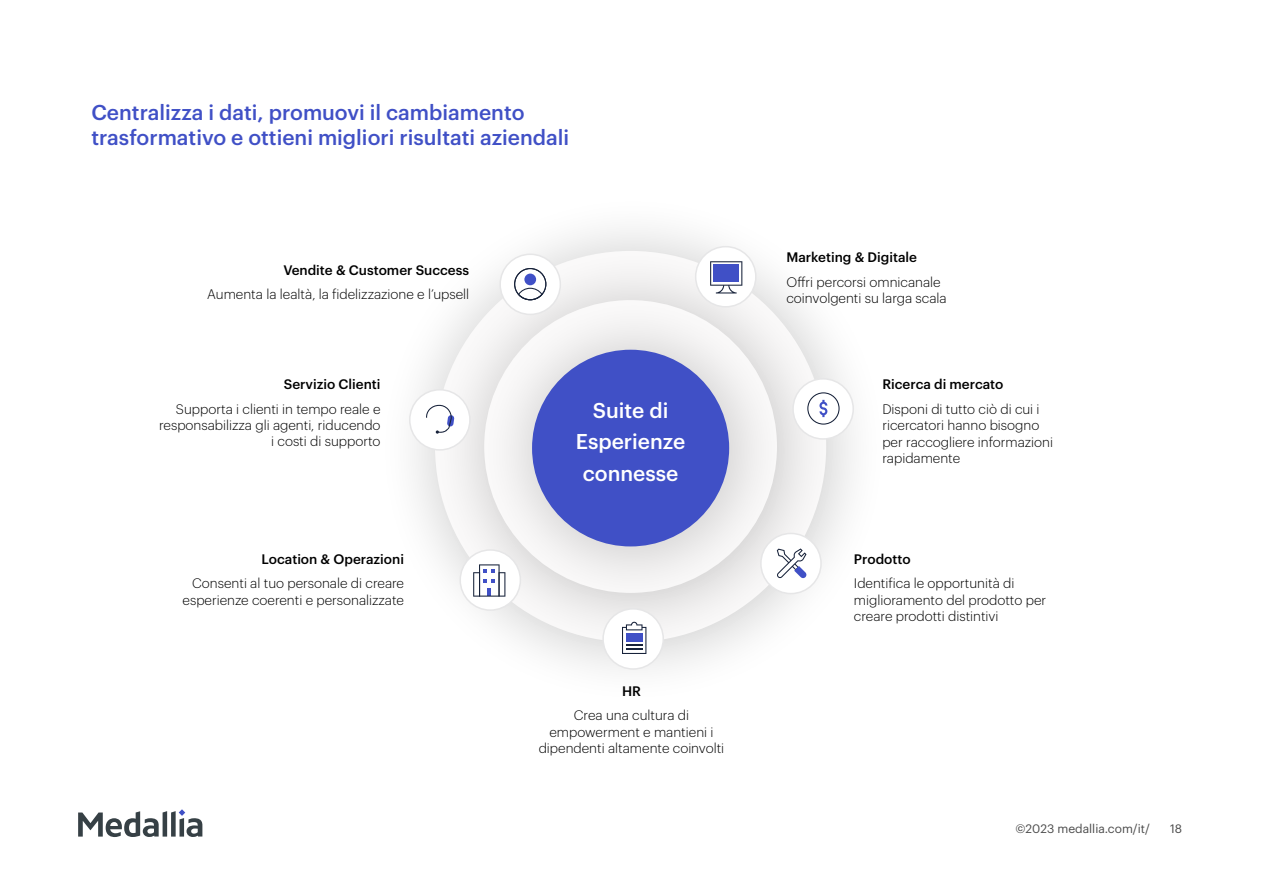
<style>
.page{position:relative;width:1263px;height:893px;background:#fff}
.page>*{position:absolute;margin:0;border:0;box-sizing:border-box;transform-origin:0 0}
.t1{font:500 21px/25.2px "Graphik";color:#4050c6}
.t2{font:500 21px/31.5px "Graphik";color:#fff;text-align:center}
.t3{font:300 13.5px/16.2px "Graphik";color:#000}
.t4{font:500 13.5px "Graphik";color:#000}
.t5{font:12px "Graphik";color:#4a4a4a}
</style>
<div class="page">
<svg style="left:78px;top:809px;width:124px;height:28px"></svg>
<div style="left:425px;top:241px;width:416px;height:416px;background:#000;opacity:.16"></div>
<div style="left:473px;top:291px;width:321px;height:319px;background:#000;opacity:.16"></div>
<div style="left:532px;top:350px;width:197px;height:196px;background:#4050c6;border-radius:50%"></div>
<div style="left:410px;top:390px;width:60px;height:60px;background:#fff;border-radius:50%"></div>
<div style="left:409px;top:389px;width:62px;height:62px;border:2px solid #e6e6e7;border-radius:50%"></div>
<div style="left:696px;top:247px;width:60px;height:60px;background:#fff;border-radius:50%"></div>
<div style="left:695px;top:246px;width:61px;height:62px;border:2px solid #e6e6e7;border-radius:50%"></div>
<div style="left:793px;top:379px;width:60px;height:60px;background:#fff;border-radius:50%"></div>
<div style="left:792px;top:378px;width:62px;height:62px;border:2px solid #e6e6e7;border-radius:50%"></div>
<div style="left:761px;top:533px;width:60px;height:61px;background:#fff;border-radius:50%"></div>
<div style="left:760px;top:533px;width:62px;height:61px;border:2px solid #e6e6e7;border-radius:50%"></div>
<div style="left:460px;top:550px;width:60px;height:60px;background:#fff;border-radius:50%"></div>
<div style="left:459px;top:549px;width:62px;height:62px;border:2px solid #e6e6e7;border-radius:50%"></div>
<div style="left:603px;top:609px;width:60px;height:60px;background:#fff;border-radius:50%"></div>
<div style="left:602px;top:608px;width:62px;height:62px;border:2px solid #e6e6e7;border-radius:50%"></div>
<div style="left:500px;top:254px;width:60px;height:60px;background:#fff;border-radius:50%"></div>
<div style="left:499px;top:254px;width:62px;height:61px;border:2px solid #e6e6e7;border-radius:50%"></div>
<svg style="left:710px;top:261px;width:32px;height:32px"></svg>
<div style="left:714px;top:265px;width:25px;height:17px;background:#4050c6"></div>
<svg style="left:514px;top:268px;width:32px;height:32px"></svg>
<svg style="left:807px;top:392px;width:32px;height:33px"></svg>
<svg style="left:473px;top:564px;width:32px;height:33px"></svg>
<svg style="left:426px;top:405px;width:28px;height:29px"></svg>
<svg style="left:777px;top:548px;width:29px;height:30px"></svg>
<svg style="left:622px;top:622px;width:24px;height:32px"></svg>
<h1 class="t1" style="left:91px;top:98px;width:479px">Centralizza i dati, promuovi il cambiamento trasformativo e ottieni migliori risultati aziendali</h1>
<p class="t4" style="left:283px;top:260px;width:187px">Vendite &amp; Customer Success</p>
<p class="t3" style="left:207px;top:285px;width:263px">Aumenta la lealtà, la fidelizzazione e l’upsell</p>
<p class="t4" style="left:284px;top:374px;width:98px">Servizio Clienti</p>
<p class="t3" style="left:159px;top:400px;width:223px;text-align:right">Supporta i clienti in tempo reale e responsabilizza gli agenti, riducendo i costi di supporto</p>
<p class="t4" style="left:262px;top:549px;width:144px">Location &amp; Operazioni</p>
<p class="t3" style="left:183px;top:574px;width:223px;text-align:right">Consenti al tuo personale di creare esperienze coerenti e personalizzate</p>
<h1 class="t2" style="left:576px;top:392px;width:111px">Suite di<br>Esperienze connesse</h1>
<p class="t4" style="left:622px;top:680px;width:20px">HR</p>
<p class="t3" style="left:539px;top:706px;width:187px;text-align:center">Crea una cultura di empowerment e mantieni i dipendenti altamente coinvolti</p>
<p class="t4" style="left:786px;top:247px;width:132px">Marketing &amp; Digitale</p>
<p class="t3" style="left:786px;top:273px;width:162px">Offri percorsi omnicanale coinvolgenti su larga scala</p>
<p class="t4" style="left:882px;top:374px;width:123px">Ricerca di mercato</p>
<p class="t3" style="left:882px;top:400px;width:172px">Disponi di tutto ciò di cui i ricercatori hanno bisogno per raccogliere informazioni rapidamente</p>
<p class="t4" style="left:854px;top:549px;width:58px">Prodotto</p>
<p class="t3" style="left:854px;top:574px;width:194px">Identifica le opportunità di miglioramento del prodotto per creare prodotti distintivi</p>
<p class="t5" style="left:1015px;top:820px;width:136px">©2023 medallia.com/it/</p>
<p class="t5" style="left:1170px;top:820px;width:14px">18</p>
</div>
